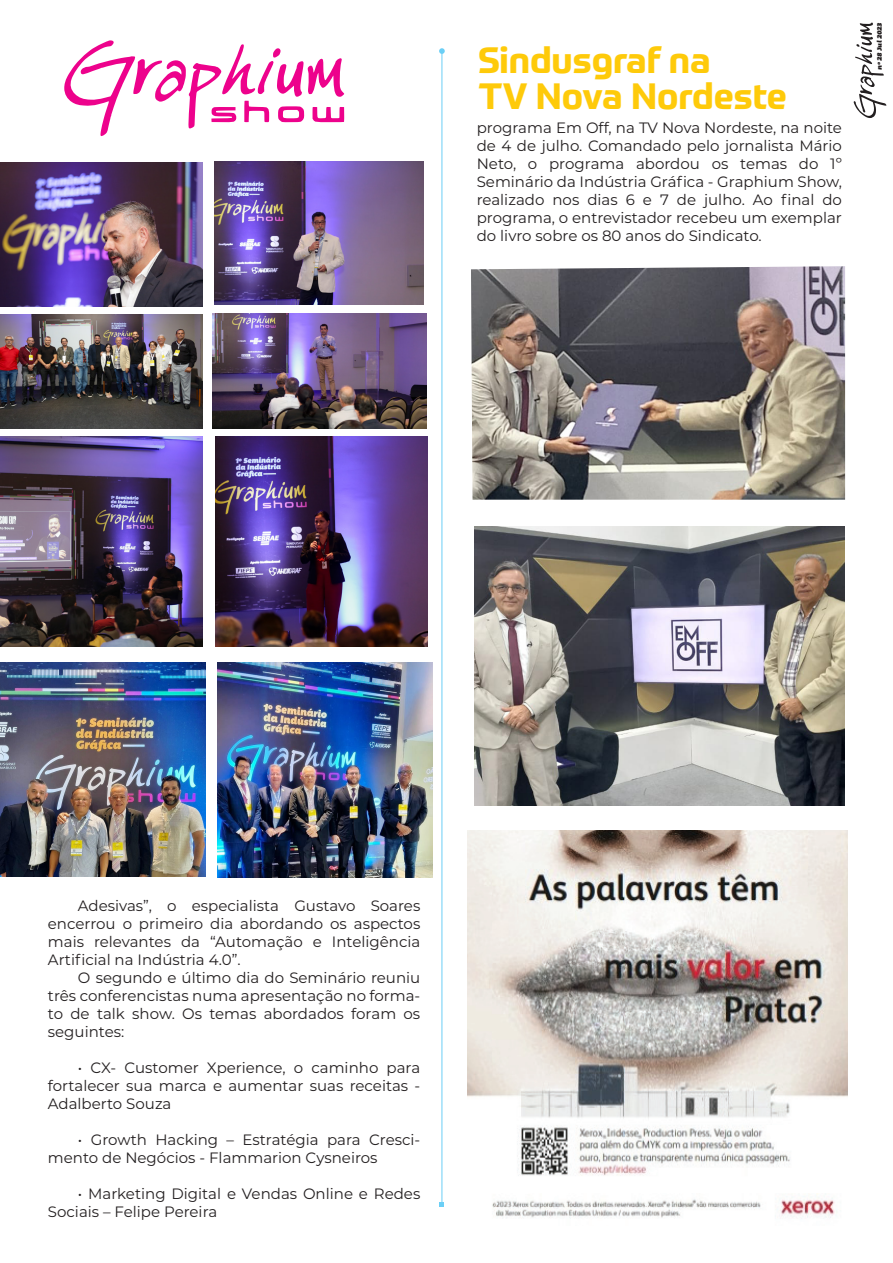
<style>
.page{position:relative;width:893px;height:1263px;background:#fff}
.page>*{position:absolute;margin:0;border:0;box-sizing:border-box;transform-origin:0 0}
.t1{font:700 36px/36px "Prometo";color:#feca0a}
.t2{font:15px/18px "Montserrat";color:#231f20;text-align:justify}
.t3{font:italic 6.6px "Bemio";color:#231f20}
</style>
<div class="page">
<img style="left:0;top:662px;width:205px;height:214px">
<img style="left:217px;top:662px;width:215px;height:216px">
<svg style="left:64px;top:40px;width:280px;height:96px"></svg>
<img style="left:0;top:162px;width:202px;height:145px">
<img style="left:215px;top:437px;width:213px;height:209px">
<img style="left:214px;top:161px;width:209px;height:143px">
<img style="left:0;top:437px;width:203px;height:209px">
<img style="left:213px;top:313px;width:213px;height:115px">
<img style="left:0;top:314px;width:203px;height:114px">
<svg style="left:854px;top:22px;width:32px;height:96px"></svg>
<img style="left:468px;top:830px;width:379px;height:388px">
<img style="left:474px;top:526px;width:371px;height:279px">
<img style="left:471px;top:266px;width:374px;height:234px">
<hr style="left:442px;top:51px;width:1px;height:1154px;background:#6bcff6">
<svg style="left:439px;top:48px;width:6px;height:6px"></svg>
<svg style="left:439px;top:1202px;width:5px;height:5px"></svg>
<h1 class="t1" style="left:478px;top:42px;width:310px">Sindusgraf na<br>TV Nova Nordeste</h1>
<p class="t2" style="left:477px;top:118px;width:367px">programa Em Off, na TV Nova Nordeste, na noite de 4 de julho. Comandado pelo jornalista Mário Neto, o programa abordou os temas do 1º Seminário da Indústria Gráfica - Graphium Show, realizado nos dias 6 e 7 de julho. Ao final do programa, o entrevistador recebeu um exemplar do livro sobre os 80 anos do Sindicato.</p>
<p class="t3" style="left:874px;top:70px;width:49px;rotate:-90deg">nº 28 Jul 2023</p>
<p class="t2" style="left:48px;top:896px;width:374px;text-indent:30px">Adesivas”, o especialista Gustavo Soares encerrou o primeiro dia abordando os aspectos mais relevantes da “Automação e Inteligência Artificial na Indústria 4.0”.</p>
<p class="t2" style="left:48px;top:968px;width:374px;text-indent:30px">O segundo e último dia do Seminário reuniu três conferencistas numa apresentação no forma&shy;to de talk show. Os temas abordados foram os seguintes:</p>
<p class="t2" style="left:48px;top:1058px;width:374px;text-indent:30px">• CX- Customer Xperience, o caminho para fortalecer sua marca e aumentar suas receitas - Adalberto Souza</p>
<p class="t2" style="left:48px;top:1130px;width:374px;text-indent:30px">• Growth Hacking – Estratégia para Cresci&shy;mento de Negócios - Flammarion Cysneiros</p>
<p class="t2" style="left:48px;top:1184px;width:374px;text-indent:30px">• Marketing Digital e Vendas Online e Redes<br>Sociais – Felipe Pereira</p>
</div>
